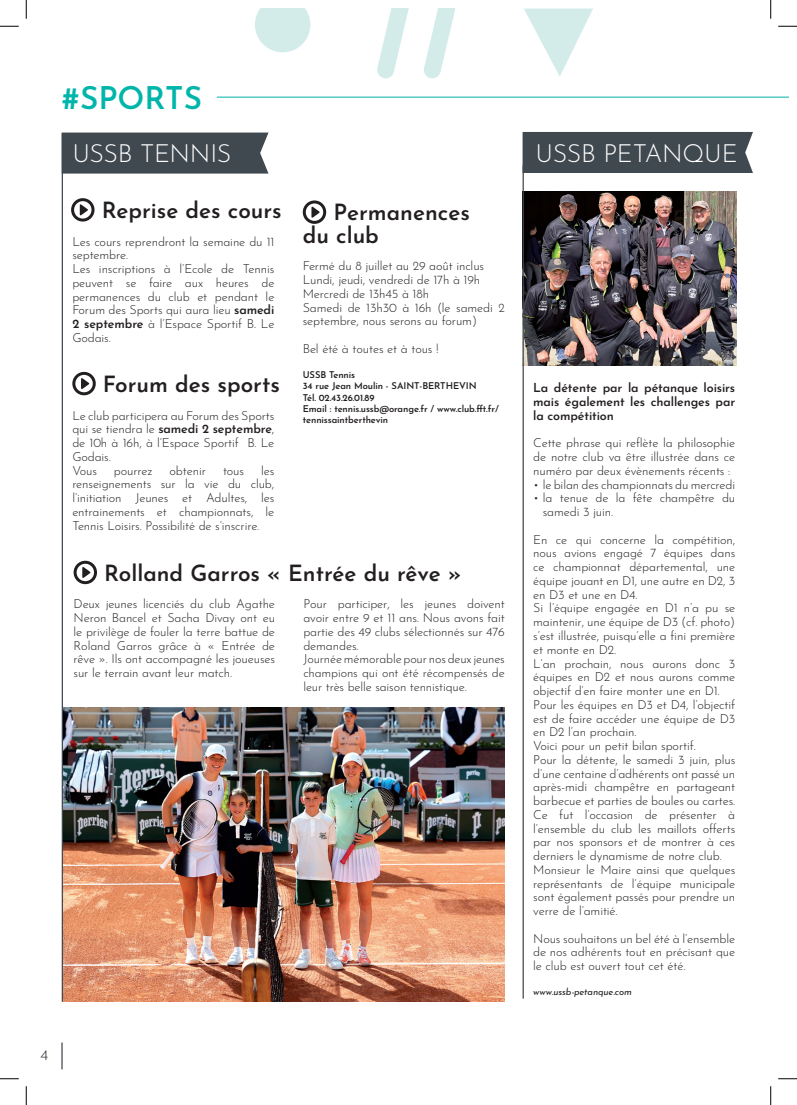
<style>
.page{position:relative;width:797px;height:1105px;background:#fff}
.page>*{position:absolute;margin:0;border:0;box-sizing:border-box;transform-origin:0 0}
.t1{font:600 31.5px "Josefin Sans";color:#00b5a9}
.t2{font:300 25px "Josefin Sans";letter-spacing:-.015em;color:#fff}
.t3{font:600 22.5px/22.5px "Josefin Sans";color:#231f20}
.t4{font:300 15px "Josefin Sans";color:#231f20}
.t5{font:300 12.5px/13.8px "Josefin Sans";letter-spacing:-.01em;color:#231f20}
.t6{font:600 12.5px/13.8px "Josefin Sans";letter-spacing:-.01em;color:#231f20;text-align:justify}
.t7{font:600 9.38px/11.2px "Josefin Sans";letter-spacing:-.01em;color:#231f20}
.t8{font:italic 9.38px "Josefin Sans";letter-spacing:-.01em;color:#231f20}
.s1{font-weight:600}
</style>
<div class="page">
<hr style="left:61px;top:1042px;width:2px;height:27px;background:#414950">
<hr style="left:217px;top:97px;width:571px;height:1px;background:#00b5a9">
<svg style="left:255px;top:9px;width:55px;height:43px;background:#d9eeed"></svg>
<svg style="left:524px;top:9px;width:69px;height:67px"></svg>
<svg style="left:377px;top:9px;width:32px;height:69px"></svg>
<svg style="left:424px;top:9px;width:31px;height:69px"></svg>
<div style="left:63px;top:133px;width:205px;height:41px;background:#414950"></div>
<svg style="left:73px;top:200px;width:20px;height:20px"></svg>
<div style="left:71px;top:198px;width:23px;height:24px;border:3px solid #231f20;border-radius:50%"></div>
<svg style="left:80px;top:204px;width:8px;height:11px"></svg>
<img style="left:63px;top:708px;width:442px;height:294px">
<img style="left:524px;top:192px;width:212px;height:173px">
<div style="left:522px;top:132px;width:231px;height:41px;background:#414950"></div>
<hr style="left:522px;top:165px;width:2px;height:834px;background:#414950">
<svg style="left:75px;top:562px;width:20px;height:21px"></svg>
<div style="left:74px;top:561px;width:23px;height:23px;border:3px solid #231f20;border-radius:50%"></div>
<svg style="left:82px;top:567px;width:9px;height:11px"></svg>
<svg style="left:74px;top:373px;width:20px;height:21px"></svg>
<div style="left:72px;top:372px;width:24px;height:23px;border:3px solid #231f20;border-radius:50%"></div>
<svg style="left:81px;top:378px;width:8px;height:11px"></svg>
<svg style="left:304px;top:202px;width:21px;height:20px"></svg>
<div style="left:303px;top:200px;width:23px;height:24px;border:3px solid #231f20;border-radius:50%"></div>
<svg style="left:311px;top:207px;width:9px;height:11px"></svg>
<hr style="left:62px;top:133px;width:1px;height:869px;background:#414950">
<svg style="left:0;top:25px;width:19px;height:2px"></svg>
<svg style="left:778px;top:25px;width:19px;height:2px"></svg>
<svg style="left:0;top:1078px;width:19px;height:1px"></svg>
<svg style="left:778px;top:1078px;width:19px;height:1px"></svg>
<svg style="left:25px;top:0;width:2px;height:19px"></svg>
<svg style="left:25px;top:1086px;width:2px;height:19px"></svg>
<svg style="left:770px;top:0;width:1px;height:19px"></svg>
<svg style="left:770px;top:1086px;width:1px;height:19px"></svg>
<h1 class="t1" style="left:62px;top:74px;width:142px">#SPORTS</h1>
<h2 class="t2" style="left:72px;top:135px;width:161px">USSB TENNIS</h2>
<h3 class="t3" style="left:102px;top:197px;width:181px">Reprise des cours</h3>
<p class="t5" style="left:72px;top:233px;width:203px">Les cours reprendront la semaine du 11 septembre.<br>Les inscriptions à l’Ecole de Tennis peuvent se faire aux heures de permanences du club et pendant le<br>Forum des Sports qui aura lieu <span class="s1">samedi<br>2 septembre</span> à l’Espace Sportif B. Le<br>Godais.</p>
<h3 class="t3" style="left:103px;top:371px;width:178px">Forum des sports</h3>
<p class="t5" style="left:72px;top:407px;width:203px">Le club participera au Forum des Sports qui se tiendra le <span class="s1">samedi 2 septembre</span>, de 10h à 16h, à l’Espace Sportif B. Le<br>Godais.<br>Vous</p>
<p class="t5" style="left:72px;top:462px;width:203px;text-align:justify;text-indent:189px">les renseignements sur la vie du club, l’initiation Jeunes et Adultes, les entrainements et championnats, le Tennis Loisirs. Possibilité de s’inscrire.</p>
<p class="t5" style="left:114px;top:462px;width:40px">pourrez</p>
<p class="t5" style="left:170px;top:462px;width:38px">obtenir</p>
<p class="t5" style="left:223px;top:462px;width:23px">tous</p>
<h3 class="t3" style="left:303px;top:199px;width:169px;text-indent:31px">Permanences du club</h3>
<p class="t5" style="left:303px;top:258px;width:203px">Fermé du 8 juillet au 29 août inclus<br>Lundi, jeudi, vendredi de 17h à 19h<br>Mercredi de 13h45 à 18h<br>Samedi de 13h30 à 16h (le samedi 2 septembre, nous serons au forum)</p>
<p class="t5" style="left:303px;top:341px;width:137px">Bel été à toutes et à tous !</p>
<p class="t7" style="left:303px;top:368px;width:197px">USSB Tennis<br>34 rue Jean Moulin - SAINT-BERTHEVIN<br>Tél. 02.43.26.01.89<br>Email : tennis.ussb@orange.fr / www.club.fft.fr/ tennissaintberthevin</p>
<h3 class="t3" style="left:104px;top:560px;width:359px">Rolland Garros « Entrée du rêve »</h3>
<p class="t5" style="left:74px;top:596px;width:203px;text-align:justify">Deux jeunes licenciés du club Agathe Neron Bancel et Sacha Divay ont eu le privilège de fouler la terre battue de Roland Garros grâce à « Entrée de rêve ». Ils ont accompagné les joueuses sur le terrain avant leur match.</p>
<p class="t5" style="left:303px;top:596px;width:203px">Pour participer, les jeunes doivent avoir entre 9 et 11 ans. Nous avons fait partie des 49 clubs sélectionnés sur 476 demandes.<br>Journée mémorable pour nos deux jeunes champions qui ont été récompensés de leur très belle saison tennistique.</p>
<p class="t4" style="left:40px;top:1044px;width:9px">4</p>
<h2 class="t2" style="left:535px;top:134px;width:204px">USSB PETANQUE</h2>
<p class="t6" style="left:533px;top:380px;width:203px">La détente par la pétanque loisirs mais également les challenges par la compétition</p>
<p class="t5" style="left:533px;top:435px;width:203px;text-align:justify">Cette phrase qui reflète la philosophie de notre club va être illustrée dans ce numéro par deux évènements récents :</p>
<p class="t5" style="left:533px;top:476px;width:203px">• le bilan des championnats du mercredi</p>
<p class="t5" style="left:543px;top:490px;width:194px;text-indent:-10px">• la tenue de la fête champêtre du samedi 3 juin.</p>
<p class="t5" style="left:533px;top:531px;width:203px">En ce qui concerne la compétition, nous avions engagé 7 équipes dans ce championnat départemental, une équipe jouant en D1, une autre en D2, 3 en D3 et une en D4.<br>Si l’équipe engagée en D1 n’a pu se maintenir, une équipe de D3 (cf. photo) s’est illustrée, puisqu’elle a fini première et monte en D2.<br>L’an prochain, nous aurons donc 3 équipes en D2 et nous aurons comme objectif d’en faire monter une en D1.<br>Pour les équipes en D3 et D4, l’objectif est de faire accéder une équipe de D3 en D2 l’an prochain.<br>Voici pour un petit bilan sportif.<br>Pour la détente, le samedi 3 juin, plus d’une centaine d’adhérents ont passé un après-midi champêtre en partageant barbecue et parties de boules ou cartes.<br>Ce fut l’occasion de présenter à l’ensemble du club les maillots offerts par nos sponsors et de montrer à ces derniers le dynamisme de notre club.<br>Monsieur le Maire ainsi que quelques représentants de l’équipe municipale sont également passés pour prendre un verre de l’amitié.</p>
<p class="t5" style="left:533px;top:930px;width:203px;text-align:justify">Nous souhaitons un bel été à l’ensemble de nos adhérents tout en précisant que le club est ouvert tout cet été.</p>
<p class="t8" style="left:533px;top:984px;width:100px">www.ussb-petanque.com</p>
</div>
